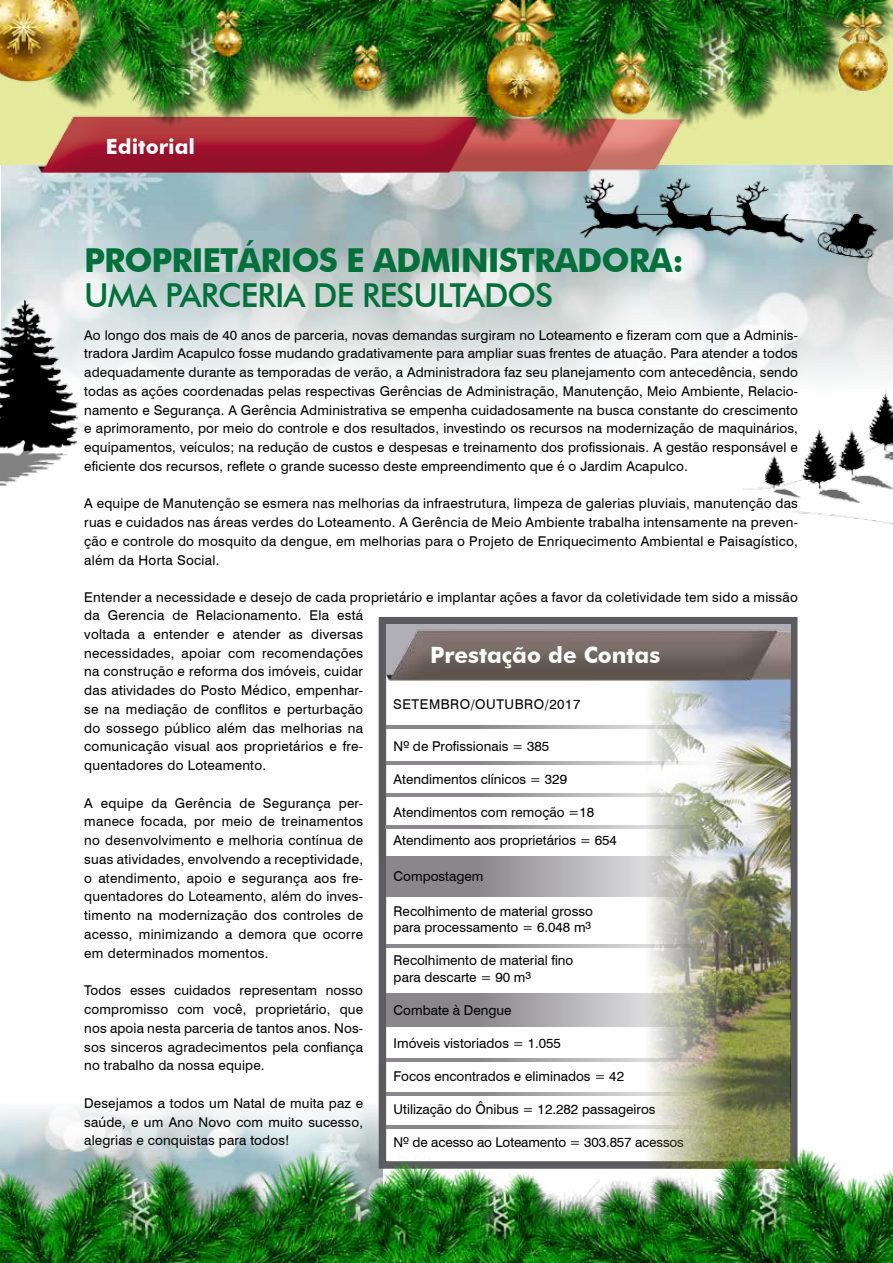
<style>
.page{position:relative;width:893px;height:1263px;background:#fff}
.page>*{position:absolute;margin:0;border:0;box-sizing:border-box;transform-origin:0 0}
.t1{font:700 33px "Futura BT";letter-spacing:-.03em;color:#00713b}
.t2{font:500 33px "Futura BT";letter-spacing:-.03em;color:#00713b}
.t3{font:700 22.5px "Futura BT";color:#fff}
.t4{font:700 21px "Futura BT";color:#fff}
.t5{font:13.5px/18.8px "Swiss 721 BT";letter-spacing:.01em;color:#000;text-align:justify}
.t6{font:13.5px "Swiss 721 BT";letter-spacing:-.01em;color:#000}
.t7{font:13.5px "Swiss 721 BT";letter-spacing:.04em;color:#000}
</style>
<div class="page">
<div style="left:379px;top:617px;width:418px;height:552px;background:#fff;border:8px solid #5c5b5f"></div>
<hr style="left:386px;top:793px;width:342px;height:3px;background:#89878c">
<svg style="left:386px;top:761px;width:254px;height:4px"></svg>
<svg style="left:386px;top:725px;width:254px;height:4px"></svg>
<svg style="left:386px;top:859px;width:254px;height:35px;background:#a2a0a4"></svg>
<svg style="left:386px;top:944px;width:254px;height:4px"></svg>
<hr style="left:386px;top:856px;width:342px;height:3px;background:#89878c">
<hr style="left:386px;top:894px;width:341px;height:3px;background:#89878c">
<svg style="left:385px;top:825px;width:255px;height:4px"></svg>
<img style="left:640px;top:693px;width:151px;height:275px">
<img style="left:378px;top:616px;width:413px;height:77px">
<img style="left:0;top:968px;width:893px;height:295px">
<img style="left:0;top:0;width:893px;height:335px">
<img style="left:472px;top:58px;width:421px;height:208px">
<img style="left:744px;top:388px;width:149px;height:137px">
<img style="left:0;top:277px;width:87px;height:209px">
<h3 class="t4" style="left:106px;top:134px;width:91px">EDITORIAL</h3>
<h1 class="t1" style="left:84px;top:241px;width:601px">PROPRIETÁRIOS E ADMINISTRADORA:</h1>
<h1 class="t2" style="left:84px;top:275px;width:403px">UMA PARCERIA DE RESULTADOS</h1>
<p class="t5" style="left:84px;top:325px;width:715px">Ao longo dos mais de 40 anos de parceria, novas demandas surgiram no Loteamento e fizeram com que a Adminis&shy;tradora Jardim Acapulco fosse mudando gradativamente para ampliar suas frentes de atuação. Para atender a todos adequadamente durante as temporadas de verão, a Administradora faz seu planejamento com antecedência, sendo todas as ações coordenadas pelas respectivas Gerências de Administração, Manutenção, Meio Ambiente, Relacio&shy;namento e Segurança. A Gerência Administrativa se empenha cuidadosamente na busca constante do crescimento e aprimoramento, por meio do controle e dos resultados, investindo os recursos na modernização de maquinários, equipamentos, veículos; na redução de custos e despesas e treinamento dos profissionais. A gestão responsável e eficiente dos recursos, reflete o grande sucesso deste empreendimento que é o Jardim Acapulco.</p>
<p class="t5" style="left:84px;top:494px;width:715px">A equipe de Manutenção se esmera nas melhorias da infraestrutura, limpeza de galerias pluviais, manutenção das ruas e cuidados nas áreas verdes do Loteamento. A Gerência de Meio Ambiente trabalha intensamente na preven&shy;ção e controle do mosquito da dengue, em melhorias para o Projeto de Enriquecimento Ambiental e Paisagístico, além da Horta Social.</p>
<p class="t5" style="left:84px;top:587px;width:715px">Entender a necessidade e desejo de cada proprietário e implantar ações a favor da coletividade tem sido a missão</p>
<p class="t5" style="left:84px;top:605px;width:280px">da Gerencia de Relacionamento. Ela está voltada a entender e atender as diversas necessidades, apoiar com recomendações na construção e reforma dos imóveis, cuidar das atividades do Posto Médico, empenhar&shy;se na mediação de conflitos e perturbação do sossego público além das melhorias na comunicação visual aos proprietários e fre&shy;quentadores do Loteamento.</p>
<p class="t5" style="left:84px;top:793px;width:280px">A equipe da Gerência de Segurança per&shy;manece focada, por meio de treinamentos no desenvolvimento e melhoria contínua de suas atividades, envolvendo a receptividade, o atendimento, apoio e segurança aos fre&shy;quentadores do Loteamento, além do inves&shy;timento na modernização dos controles de acesso, minimizando a demora que ocorre em determinados momentos.</p>
<p class="t5" style="left:84px;top:980px;width:280px">Todos esses cuidados representam nosso compromisso com você, proprietário, que nos apoia nesta parceria de tantos anos. Nos&shy;sos sinceros agradecimentos pela confiança no trabalho da nossa equipe.</p>
<p class="t5" style="left:84px;top:1093px;width:280px">Desejamos a todos um Natal de muita paz e saúde, e um Ano Novo com muito sucesso, alegrias e conquistas para todos!</p>
<h2 class="t3" style="left:430px;top:641px;width:232px">PRESTAÇÃO DE CONTAS</h2>
<p class="t7" style="left:393px;top:695px;width:189px">setem bro/outubro/2017</p>
<p class="t5" style="left:394px;top:736px;width:157px">Nº de Profissionais = 385</p>
<p class="t5" style="left:394px;top:769px;width:175px">Atendimentos clínicos = 329</p>
<p class="t5" style="left:394px;top:797px;width:225px;line-height:28.5px">Atendimentos com remoção =18<br>Atendimento aos proprietários = 654</p>
<p class="t5" style="left:394px;top:866px;width:91px">Compostagem</p>
<p class="t5" style="left:394px;top:902px;width:201px;line-height:16.5px">Recolhimento de material grosso para processamento = 6.048 m<sup>3</sup></p>
<p class="t5" style="left:394px;top:952px;width:181px;line-height:16.5px">Recolhimento de material fino para descarte = 90 m<sup>3</sup></p>
<p class="t5" style="left:394px;top:1000px;width:120px">Combate à Dengue</p>
<p class="t5" style="left:394px;top:1033px;width:169px">Imóveis vistoriados = 1.055</p>
<p class="t5" style="left:394px;top:1066px;width:232px">Focos encontrados e eliminados = 42</p>
<p class="t5" style="left:394px;top:1099px;width:263px">Utilização do Ônibus = 12.282 passageiros</p>
<p class="t6" style="left:394px;top:1133px;width:292px">Nº de acesso ao Loteamento = 303.857 acessos</p>
</div>
